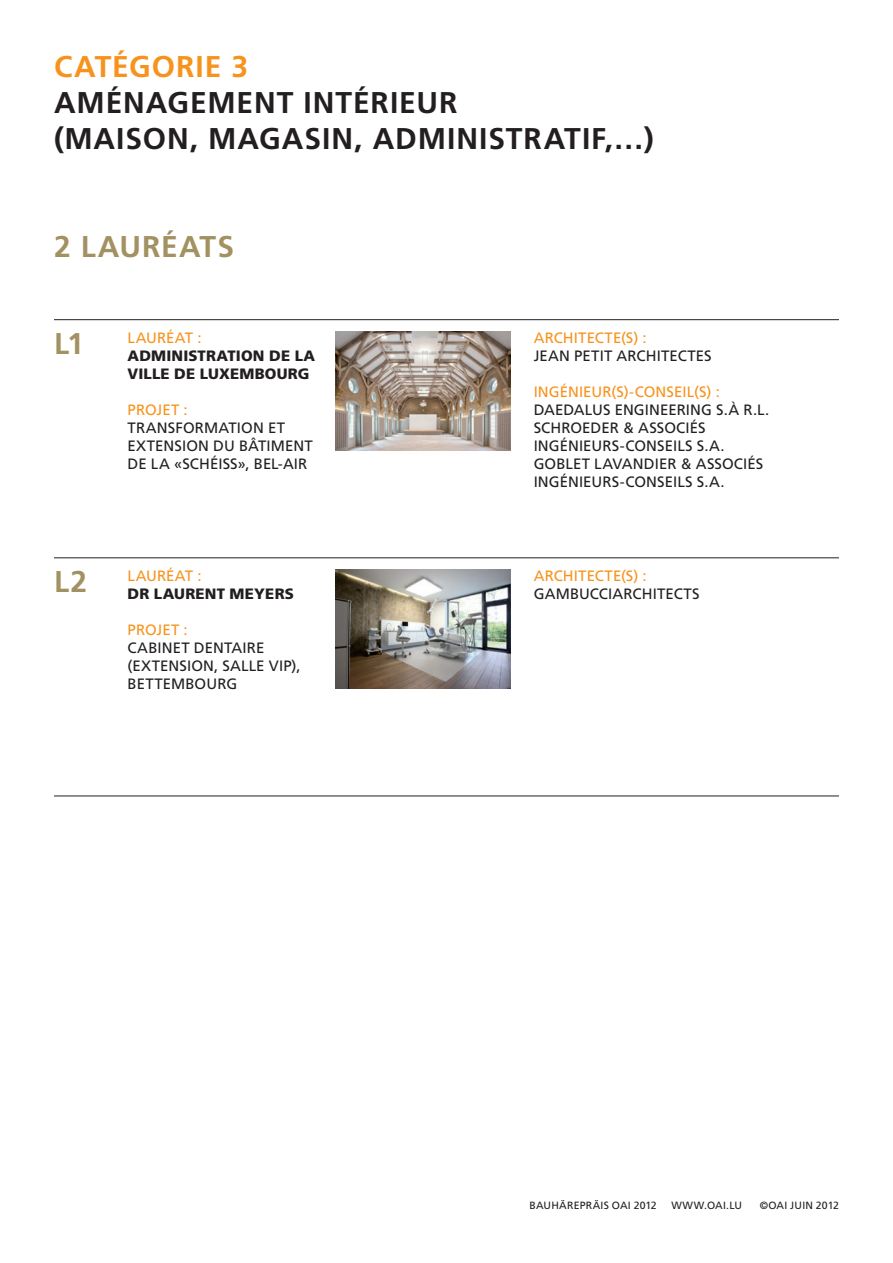
<style>
.page{position:relative;width:893px;height:1263px;background:#fff}
.page>*{position:absolute;margin:0;border:0;box-sizing:border-box;transform-origin:0 0}
.t1{font:700 30px/36px "Frutiger LT Std";letter-spacing:.03em;color:#231f20}
.t2{font:700 30px "Frutiger LT Std";letter-spacing:.035em;color:#a29161}
.t3{font:700 30px "Frutiger LT Std";letter-spacing:.03em;color:#f7931d}
.t4{font:15px/18px "Frutiger LT Std";letter-spacing:.005em;color:#231f20}
.t5{font:15px "Frutiger LT Std";letter-spacing:.005em;color:#f7931d}
.t6{font:900 15px/18px "Frutiger LT Std";letter-spacing:.01em;color:#231f20}
.t7{font:10.5px "Frutiger LT Std";letter-spacing:.02em;color:#231f20}
</style>
<div class="page">
<hr style="left:54px;top:319px;width:785px;height:1px;background:#231f20">
<hr style="left:54px;top:558px;width:785px;height:1px;background:#231f20">
<hr style="left:54px;top:796px;width:785px;height:1px;background:#231f20">
<img style="left:336px;top:332px;width:174px;height:119px">
<img style="left:336px;top:570px;width:174px;height:119px">
<h1 class="t3" style="left:54px;top:48px;width:196px">CATÉGORIE 3</h1>
<h1 class="t1" style="left:54px;top:84px;width:601px">AMÉNAGEMENT INTÉRIEUR<br>(MAISON, MAGASIN, ADMINISTRATIF,…)</h1>
<h1 class="t2" style="left:54px;top:228px;width:181px">2 LAURÉATS</h1>
<h1 class="t2" style="left:54px;top:326px;width:31px">L1</h1>
<p class="t5" style="left:128px;top:329px;width:76px">LAURÉAT :</p>
<p class="t6" style="left:128px;top:347px;width:189px">ADMINISTRATION DE LA<br>VILLE DE LUXEMBOURG</p>
<p class="t5" style="left:128px;top:401px;width:62px">PROJET :</p>
<p class="t4" style="left:128px;top:419px;width:187px">TRANSFORMATION ET<br>EXTENSION DU BÂTIMENT<br>DE LA «SCHÉISS», BEL-AIR</p>
<p class="t5" style="left:534px;top:329px;width:115px">ARCHITECTE(S) :</p>
<p class="t4" style="left:534px;top:347px;width:180px">JEAN PETIT ARCHITECTES</p>
<p class="t5" style="left:534px;top:383px;width:188px">INGÉNIEUR(S)-CONSEIL(S) :</p>
<p class="t4" style="left:534px;top:401px;width:237px">DAEDALUS ENGINEERING S.À R.L.<br>SCHROEDER &amp; ASSOCIÉS<br>INGÉNIEURS-CONSEILS S.A.<br>GOBLET LAVANDIER &amp; ASSOCIÉS<br>INGÉNIEURS-CONSEILS S.A.</p>
<h1 class="t2" style="left:54px;top:564px;width:35px">L2</h1>
<p class="t5" style="left:128px;top:567px;width:76px">LAURÉAT :</p>
<p class="t6" style="left:128px;top:585px;width:168px">DR LAURENT MEYERS</p>
<p class="t5" style="left:128px;top:621px;width:62px">PROJET :</p>
<p class="t4" style="left:128px;top:639px;width:174px">CABINET DENTAIRE (EXTENSION, SALLE VIP),<br>BETTEMBOURG</p>
<p class="t5" style="left:534px;top:567px;width:115px">ARCHITECTE(S) :</p>
<p class="t4" style="left:534px;top:585px;width:167px">GAMBUCCIARCHITECTS</p>
<p class="t7" style="left:530px;top:1199px;width:129px">BAUHÄREPRÄIS OAI 2012</p>
<p class="t7" style="left:671px;top:1199px;width:72px">WWW.OAI.LU</p>
<p class="t7" style="left:760px;top:1199px;width:81px">©OAI JUIN 2012</p>
</div>
